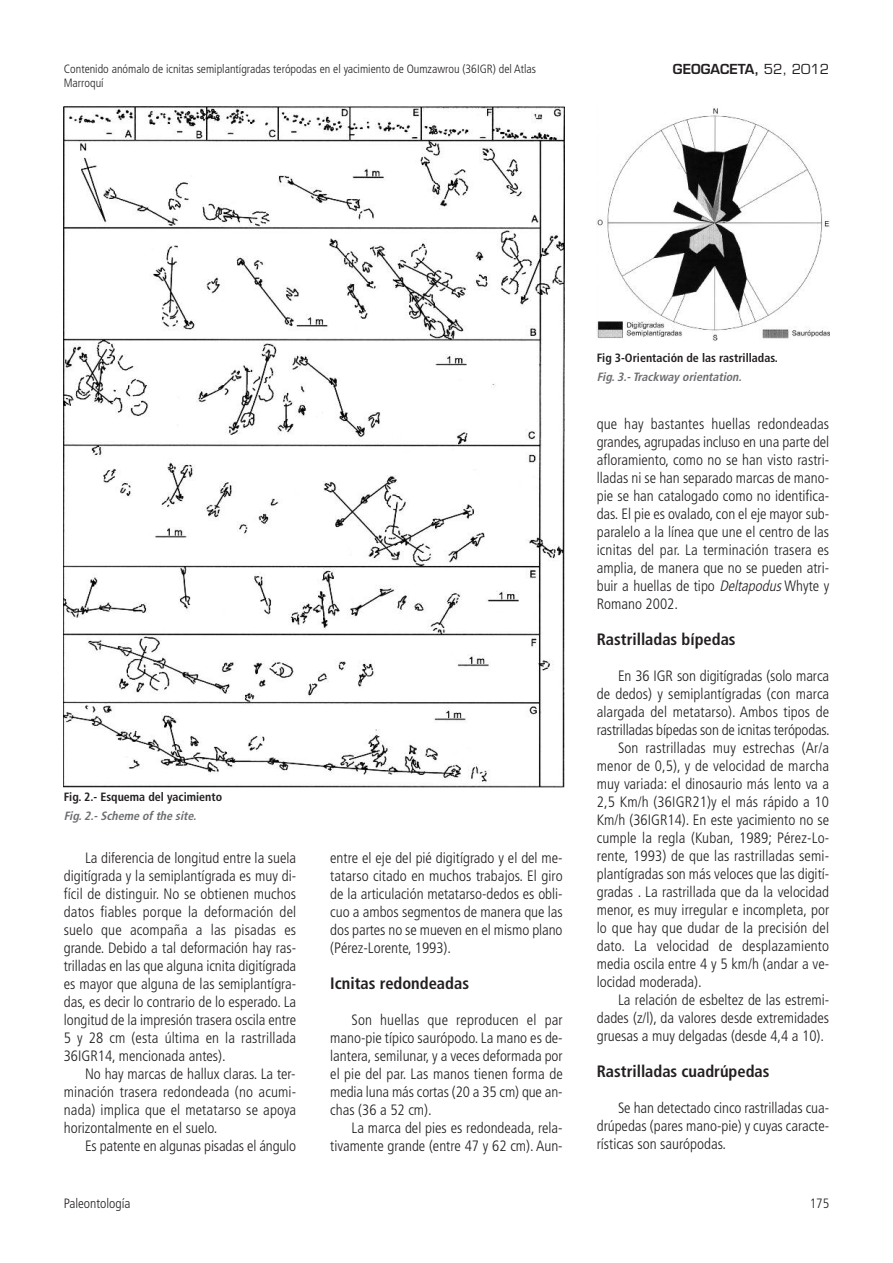
<style>
.page{position:relative;width:893px;height:1263px;background:#fff}
.page>*{position:absolute;margin:0;border:0;box-sizing:border-box;transform-origin:0 0}
.t1{font:700 condensed 16.5px "Frutiger";color:#231f20}
.t2{font:300 condensed 15px/18px "Frutiger";color:#231f20;text-align:justify}
.t3{font:600 13.5px "Eurostile";color:#231f20}
.t4{font:300 condensed 13.5px "Frutiger";color:#231f20}
.t5{font:300 condensed 12px/14.4px "Frutiger";color:#231f20}
.t6{font:700 condensed 12px "Frutiger";color:#231f20}
.t7{font:italic 700 condensed 12px "Frutiger";color:#6c6d70}
.s1{font-weight:400}
.s2{font-style:italic}
</style>
<div class="page">
<img style="left:64px;top:106px;width:500px;height:681px">
<img style="left:597px;top:108px;width:232px;height:233px">
<p class="t5" style="left:64px;top:62px;width:474px">Contenido anómalo de icnitas semiplantígradas terópodas en el yacimiento de Oumzawrou (36IGR) del Atlas<br>Marroquí</p>
<p class="t3" style="left:673px;top:64px;width:158px">GEOGACETA, <span class="s1">52, 2012</span></p>
<p class="t6" style="left:64px;top:792px;width:160px">Fig. 2.- Esquema del yacimiento</p>
<p class="t7" style="left:64px;top:811px;width:136px">Fig. 2.- Scheme of the site.</p>
<p class="t2" style="left:64px;top:850px;width:234px;text-indent:21px">La diferencia de longitud entre la suela digitígrada y la semiplantígrada es muy di&shy;fícil de distinguir. No se obtienen muchos datos fiables porque la deformación del suelo que acompaña a las pisadas es grande. Debido a tal deformación hay ras&shy;trilladas en las que alguna icnita digitígrada es mayor que alguna de las semiplantígra&shy;das, es decir lo contrario de lo esperado. La longitud de la impresión trasera oscila entre 5 y 28 cm (esta última en la rastrillada 36IGR14, mencionada antes).</p>
<p class="t2" style="left:64px;top:1066px;width:234px;text-indent:21px">No hay marcas de hallux claras. La ter&shy;minación trasera redondeada (no acumi&shy;nada) implica que el metatarso se apoya horizontalmente en el suelo.</p>
<p class="t2" style="left:85px;top:1138px;width:213px">Es patente en algunas pisadas el ángulo</p>
<p class="t2" style="left:330px;top:850px;width:234px">entre el eje del pié digitígrado y el del me&shy;tatarso citado en muchos trabajos. El giro de la articulación metatarso-dedos es obli&shy;cuo a ambos segmentos de manera que las dos partes no se mueven en el mismo plano (Pérez-Lorente, 1993).</p>
<p class="t1" style="left:330px;top:977px;width:140px">Icnitas redondeadas</p>
<p class="t2" style="left:330px;top:1012px;width:234px;text-indent:21px">Son huellas que reproducen el par mano-pie típico saurópodo. La mano es de&shy;lantera, semilunar, y a veces deformada por el pie del par. Las manos tienen forma de media luna más cortas (20 a 35 cm) que an&shy;chas (36 a 52 cm).</p>
<p class="t2" style="left:330px;top:1120px;width:234px;text-align:right">La marca del pies es redondeada, rela&shy;tivamente grande (entre 47 y 62 cm). Aun-</p>
<p class="t6" style="left:597px;top:353px;width:183px">Fig 3-Orientación de las rastrilladas.</p>
<p class="t7" style="left:597px;top:372px;width:149px">Fig. 3.- Trackway orientation.</p>
<p class="t2" style="left:597px;top:416px;width:234px">que hay bastantes huellas redondeadas grandes, agrupadas incluso en una parte del afloramiento, como no se han visto rastri&shy;lladas ni se han separado marcas de mano&shy;pie se han catalogado como no identifica&shy;das. El pie es ovalado, con el eje mayor sub&shy;paralelo a la línea que une el centro de las icnitas del par. La terminación trasera es amplia, de manera que no se pueden atri&shy;buir a huellas de tipo <span class="s2">Deltapodus</span>Whyte y Romano 2002.</p>
<p class="t1" style="left:597px;top:633px;width:140px">Rastrilladas bípedas</p>
<p class="t2" style="left:618px;top:668px;width:213px">En 36 IGR son digitígradas (solo marca</p>
<p class="t2" style="left:597px;top:686px;width:234px">de dedos) y semiplantígradas (con marca</p>
<p class="t2" style="left:597px;top:704px;width:234px">alargada del metatarso). Ambos tipos de</p>
<p class="t2" style="left:597px;top:722px;width:234px">rastrilladas bípedas son de icnitas terópodas.</p>
<p class="t2" style="left:618px;top:740px;width:213px">Son rastrilladas muy estrechas (Ar/a</p>
<p class="t2" style="left:597px;top:758px;width:234px">menor de 0,5), y de velocidad de marcha</p>
<p class="t2" style="left:597px;top:776px;width:234px">muy variada: el dinosaurio más lento va a</p>
<p class="t2" style="left:597px;top:794px;width:234px">2,5 Km/h (36IGR21)y el más rápido a 10</p>
<p class="t2" style="left:597px;top:812px;width:234px">Km/h (36IGR14). En este yacimiento no se</p>
<p class="t2" style="left:597px;top:830px;width:234px">cumple la regla (Kuban, 1989; Pérez-Lo-</p>
<p class="t2" style="left:597px;top:848px;width:234px">rente, 1993) de que las rastrilladas semi-</p>
<p class="t2" style="left:597px;top:866px;width:234px">plantígradas son más veloces que las digití-</p>
<p class="t2" style="left:597px;top:884px;width:234px">gradas . La rastrillada que da la velocidad</p>
<p class="t2" style="left:597px;top:902px;width:234px">menor, es muy irregular e incompleta, por</p>
<p class="t2" style="left:597px;top:920px;width:234px">lo que hay que dudar de la precisión del</p>
<p class="t2" style="left:597px;top:938px;width:234px">dato. La velocidad de desplazamiento</p>
<p class="t2" style="left:597px;top:956px;width:234px">media oscila entre 4 y 5 km/h (andar a ve-</p>
<p class="t2" style="left:597px;top:974px;width:106px">locidad moderada).</p>
<p class="t2" style="left:618px;top:992px;width:213px">La relación de esbeltez de las estremi-</p>
<p class="t2" style="left:597px;top:1010px;width:234px">dades (z/l), da valores desde extremidades</p>
<p class="t2" style="left:597px;top:1028px;width:229px">gruesas a muy delgadas (desde 4,4 a 10).</p>
<p class="t1" style="left:597px;top:1065px;width:174px">Rastrilladas cuadrúpedas</p>
<p class="t2" style="left:597px;top:1100px;width:234px;text-indent:21px">Se han detectado cinco rastrilladas cua&shy;drúpedas (pares mano-pie) y cuyas caracte&shy;rísticas son saurópodas.</p>
<p class="t4" style="left:64px;top:1198px;width:68px">Paleontología</p>
<p class="t4" style="left:810px;top:1198px;width:21px">175</p>
</div>
